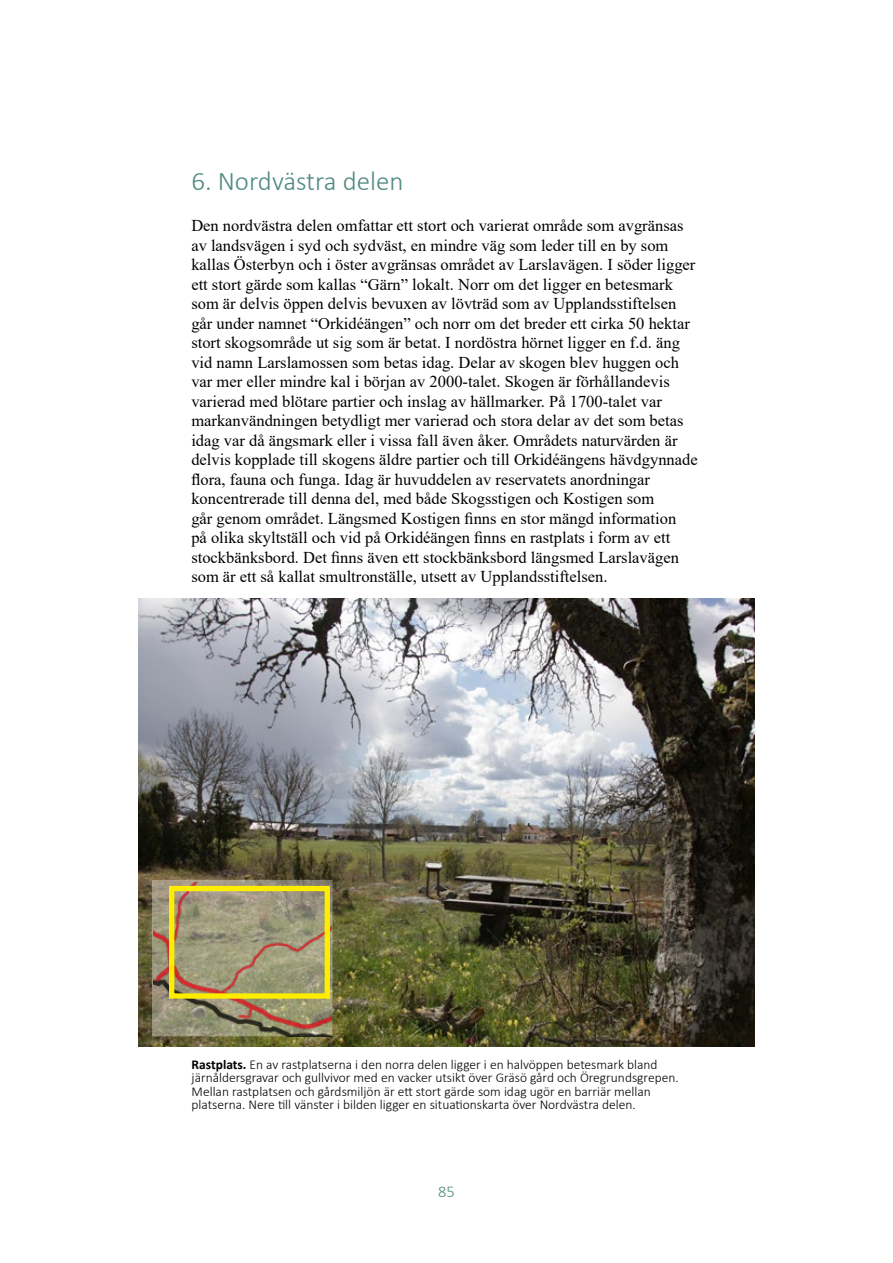
<style>
.page{position:relative;width:893px;height:1263px;background:#fff}
.page>*{position:absolute;margin:0;border:0;box-sizing:border-box;transform-origin:0 0}
.t1{font:300 27px "Calibri";color:#4d897d}
.t2{font:16.5px/19.5px "Times New Roman";color:#000}
.t3{font:300 16.5px "Calibri";color:#4d897d}
.t4{font:300 13.5px/13.5px "Calibri";color:#000}
.s1{font-weight:700}
</style>
<div class="page">
<img style="left:138px;top:598px;width:617px;height:448px">
<svg style="left:152px;top:880px;width:180px;height:156px"></svg>
<img style="left:153px;top:883px;width:179px;height:153px">
<div style="left:169px;top:886px;width:161px;height:113px;border:5px solid #ffed00"></div>
<h1 class="t1" style="left:191px;top:165px;width:214px">6. Nordvästra delen</h1>
<p class="t2" style="left:191px;top:215px;width:508px">Den nordvästra delen omfattar ett stort och varierat område som avgränsas av landsvägen i syd och sydväst, en mindre väg som leder till en by som kallas Österbyn och i öster avgränsas området av Larslavägen. I söder ligger ett stort gärde som kallas “Gärn” lokalt. Norr om det ligger en betesmark som är delvis öppen delvis bevuxen av lövträd som av Upplandsstiftelsen går under namnet “Orkidéängen” och norr om det breder ett cirka 50 hektar stort skogsområde ut sig som är betat. I nordöstra hörnet ligger en f.d. äng vid namn Larslamossen som betas idag. Delar av skogen blev huggen och var mer eller mindre kal i början av 2000-talet. Skogen är förhållandevis varierad med blötare partier och inslag av hällmarker. På 1700-talet var markanvändningen betydligt mer varierad och stora delar av det som betas idag var då ängsmark eller i vissa fall även åker. Områdets naturvärden är delvis kopplade till skogens äldre partier och till Orkidéängens hävdgynnade flora, fauna och funga. Idag är huvuddelen av reservatets anordningar koncentrerade till denna del, med både Skogsstigen och Kostigen som<br>går genom området. Längsmed Kostigen finns en stor mängd information<br>på olika skyltställ och vid på Orkidéängen finns en rastplats i form av ett stockbänksbord. Det finns även ett stockbänksbord längsmed Larslavägen som är ett så kallat smultronställe, utsett av Upplandsstiftelsen.</p>
<p class="t4" style="left:192px;top:1057px;width:489px"><span class="s1">Rastplats.</span> En av rastplatserna i den norra delen ligger i en halvöppen betesmark bland järnåldersgravar och gullvivor med en vacker utsikt över Gräsö gård och Öregrundsgrepen.<br>Mellan rastplatsen och gårdsmiljön är ett stort gärde som idag ugör en barriär mellan platserna. Nere till vänster i bilden ligger en situationskarta över Nordvästra delen.</p>
<p class="t3" style="left:438px;top:1181px;width:18px">85</p>
</div>
